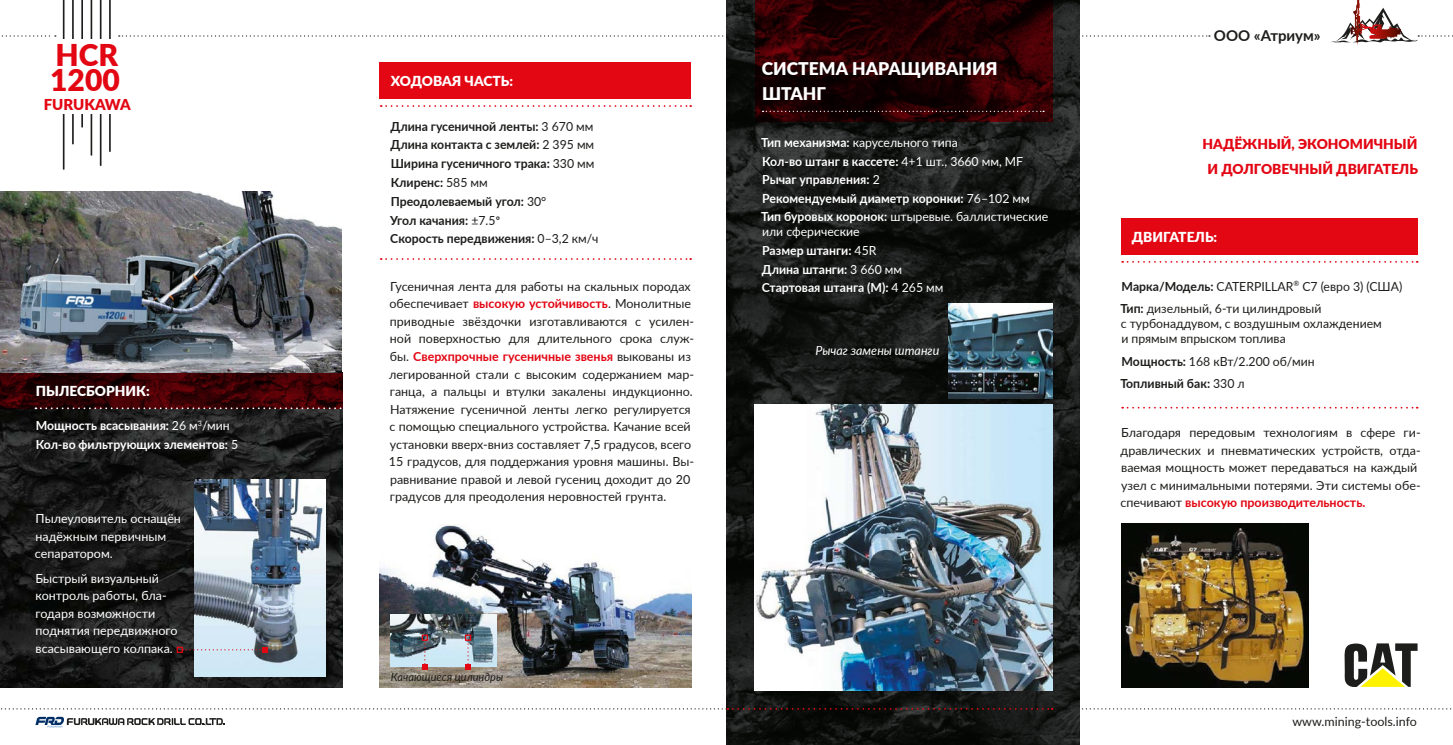
<style>
.page{position:relative;width:1453px;height:745px;background:#fff}
.page>*{position:absolute;margin:0;border:0;box-sizing:border-box;transform-origin:0 0}
.t1{font:900 30px/24.8px "Lato";color:#e30613}
.t2{font:900 17.5px/24.8px "Lato";color:#fff}
.t3{font:700 15px "Lato";color:#1d1d1b}
.t4{font:900 15px "Lato";color:#e30613}
.t5{font:900 13.75px/24.8px "Lato";color:#e30613;text-align:center}
.t6{font:900 13.75px "Lato";color:#fff}
.t7{font:12.5px/17.5px "Lato";color:#1d1d1b}
.t8{font:700 12.5px/18.6px "Lato";color:#fff}
.t9{font:700 12.5px/18.8px "Lato";color:#1d1d1b}
.t10{font:12.5px/17.5px "Lato";color:#fff}
.t11{font:italic 12.5px "Lato";color:#fff}
.t12{font:italic 11.25px "Lato";color:#1d1d1b}
.s1{font-weight:400}
.s2{font-family:"GOST Type B";font-weight:400}
.s3{font-weight:700;color:#e30613}
.s4{font-weight:700}
</style>
<div class="page">
<svg style="left:119px;top:35px;width:1091px;height:2px"></svg>
<svg style="left:1px;top:35px;width:55px;height:2px"></svg>
<svg style="left:1331px;top:0;width:122px;height:46px"></svg>
<hr style="left:63px;top:0;width:1px;height:169px;background:#1d1d1b">
<hr style="left:72px;top:0;width:2px;height:144px;background:#1d1d1b">
<hr style="left:81px;top:0;width:2px;height:127px;background:#1d1d1b">
<hr style="left:91px;top:0;width:1px;height:155px;background:#1d1d1b">
<hr style="left:100px;top:0;width:1px;height:166px;background:#1d1d1b">
<hr style="left:109px;top:0;width:2px;height:152px;background:#1d1d1b">
<div style="left:28px;top:40px;width:117px;height:74px;background:#fff"></div>
<svg style="left:35px;top:716px;width:189px;height:11px"></svg>
<img style="left:0;top:192px;width:343px;height:495px">
<svg style="left:0;top:372px;width:343px;height:36px;background:#3a0408"></svg>
<svg style="left:35px;top:407px;width:308px;height:2px"></svg>
<div style="left:380px;top:63px;width:311px;height:36px;background:#e30613"></div>
<svg style="left:381px;top:105px;width:310px;height:2px"></svg>
<svg style="left:381px;top:258px;width:310px;height:2px"></svg>
<img style="left:726px;top:0;width:354px;height:744px">
<svg style="left:754px;top:0;width:298px;height:121px;background:#240002"></svg>
<svg style="left:1px;top:707px;width:1451px;height:2px"></svg>
<svg style="left:762px;top:111px;width:282px;height:1px"></svg>
<div style="left:1121px;top:218px;width:296px;height:36px;background:#e30613"></div>
<svg style="left:1122px;top:261px;width:295px;height:1px"></svg>
<svg style="left:1122px;top:406px;width:295px;height:2px"></svg>
<svg style="left:1344px;top:643px;width:73px;height:43px"></svg>
<img style="left:1121px;top:523px;width:187px;height:164px">
<img style="left:754px;top:404px;width:298px;height:285px">
<img style="left:948px;top:303px;width:104px;height:95px">
<img style="left:194px;top:479px;width:131px;height:196px">
<svg style="left:177px;top:646px;width:91px;height:6px"></svg>
<img style="left:380px;top:524px;width:311px;height:163px">
<img style="left:390px;top:613px;width:107px;height:53px">
<svg style="left:422px;top:634px;width:6px;height:35px"></svg>
<svg style="left:465px;top:634px;width:6px;height:35px"></svg>
<h1 class="t1" style="left:50px;top:41px;width:71px">HCR<br>1200</h1>
<p class="t4" style="left:44px;top:93px;width:89px">FURUKAWA</p>
<p class="t6" style="left:36px;top:380px;width:116px">ПЫЛЕСБОРНИК:</p>
<p class="t8" style="left:36px;top:415px;width:204px">Мощность всасывания: <span class="s1">26 м</span><sup>3</sup><span class="s1">/мин<br></span>Кол-во фильтрующих элементов: <span class="s1">5</span></p>
<p class="t10" style="left:35px;top:509px;width:147px">Пылеуловитель оснащён надёжным первичным сепаратором.</p>
<p class="t10" style="left:36px;top:568px;width:143px">Быстрый визуальный контроль работы, бла&shy;годаря возможности поднятия передвижного всасывающего колпака.</p>
<p class="t6" style="left:391px;top:71px;width:124px">ХОДОВАЯ ЧАСТЬ:</p>
<p class="t9" style="left:390px;top:116px;width:210px">Длина гусеничной ленты: <span class="s1">3 670 мм<br></span>Длина контакта с землей: <span class="s1">2 395 мм<br></span>Ширина гусеничного трака: <span class="s1">330 мм<br></span>Клиренс: <span class="s1">585 мм<br></span>Преодолеваемый угол: <span class="s1">30°<br></span>Угол качания: <span class="s1">±7.5</span><span class="s2">°<br></span>Скорость передвижения: <span class="s1">0–3,2 км/ч</span></p>
<p class="t7" style="left:389px;top:277px;width:307px">Гусеничная лента для работы на скальных породах обеспечивает <span class="s3">высокую устойчивость</span>. Монолитные приводные звёздочки изготавливаются с усилен&shy;ной поверхностью для длительного срока служ&shy;бы. <span class="s3">Сверхпрочные гусеничные звенья</span> выкованы из легированной стали с высоким содержанием мар&shy;ганца, а пальцы и втулки закалены индукционно.<br>Натяжение гусеничной ленты легко регулируется с помощью специального устройства. Качание всей установки вверх-вниз составляет 7,5 градусов, всего 15 градусов, для поддержания уровня машины. Вы&shy;равнивание правой и левой гусениц доходит до 20 градусов для преодоления неровностей грунта.</p>
<p class="t12" style="left:391px;top:668px;width:114px">Качающиеся цилиндры</p>
<h2 class="t2" style="left:762px;top:56px;width:237px">СИСТЕМА НАРАЩИВАНИЯ<br>ШТАНГ</h2>
<p class="t8" style="left:761px;top:132px;width:289px">Тип механизма: <span class="s1">карусельного типа<br></span>Кол-во штанг в кассете: <span class="s1">4+1 шт., 3660 мм, MF </span>Рычаг управления: <span class="s1">2<br></span>Рекомендуемый диаметр коронки: <span class="s1">76–102 мм </span>Тип буровых коронок: <span class="s1">штыревые. баллистические</span></p>
<p class="t8" style="left:762px;top:222px;width:183px"><span class="s1">или сферические<br></span>Размер штанги: <span class="s1">45R<br></span>Длина штанги: <span class="s1">3 660 мм<br></span>Стартовая штанга (M): <span class="s1">4 265 мм</span></p>
<p class="t11" style="left:815px;top:342px;width:125px">Рычаг замены штанги</p>
<p class="t3" style="left:1214px;top:24px;width:108px">ООО «Атриум»</p>
<p class="t5" style="left:1202px;top:131px;width:217px">НАДЁЖНЫЙ, ЭКОНОМИЧНЫЙ<br>И ДОЛГОВЕЧНЫЙ ДВИГАТЕЛЬ</p>
<p class="t6" style="left:1132px;top:226px;width:87px">ДВИГАТЕЛЬ:</p>
<p class="t7" style="left:1120px;top:274px;width:283px;line-height:22.4px"><span class="s4">Марка/Модель:</span> CATERPILLAR<sup>®</sup> C7 (евро 3) (США)<br><span class="s4">Тип:</span> дизельный, 6-ти цилиндровый</p>
<p class="t7" style="left:1121px;top:315px;width:262px;line-height:15.2px">с турбонаддувом, с воздушным охлаждением и прямым впрыском топлива</p>
<p class="t9" style="left:1120px;top:349px;width:196px;line-height:22.4px">Мощность: <span class="s1">168 кВт/2.200 об/мин<br></span>Топливный бак: <span class="s1">330 л</span></p>
<p class="t7" style="left:1120px;top:423px;width:301px">Благодаря передовым технологиям в сфере ги&shy;дравлических и пневматических устройств, отда&shy;ваемая мощность может передаваться на каждый узел с минимальными потерями. Эти системы обе&shy;спечивают <span class="s3">высокую производительность.</span></p>
<p class="t7" style="left:1292px;top:711px;width:126px">www.mining-tools.info</p>
</div>
